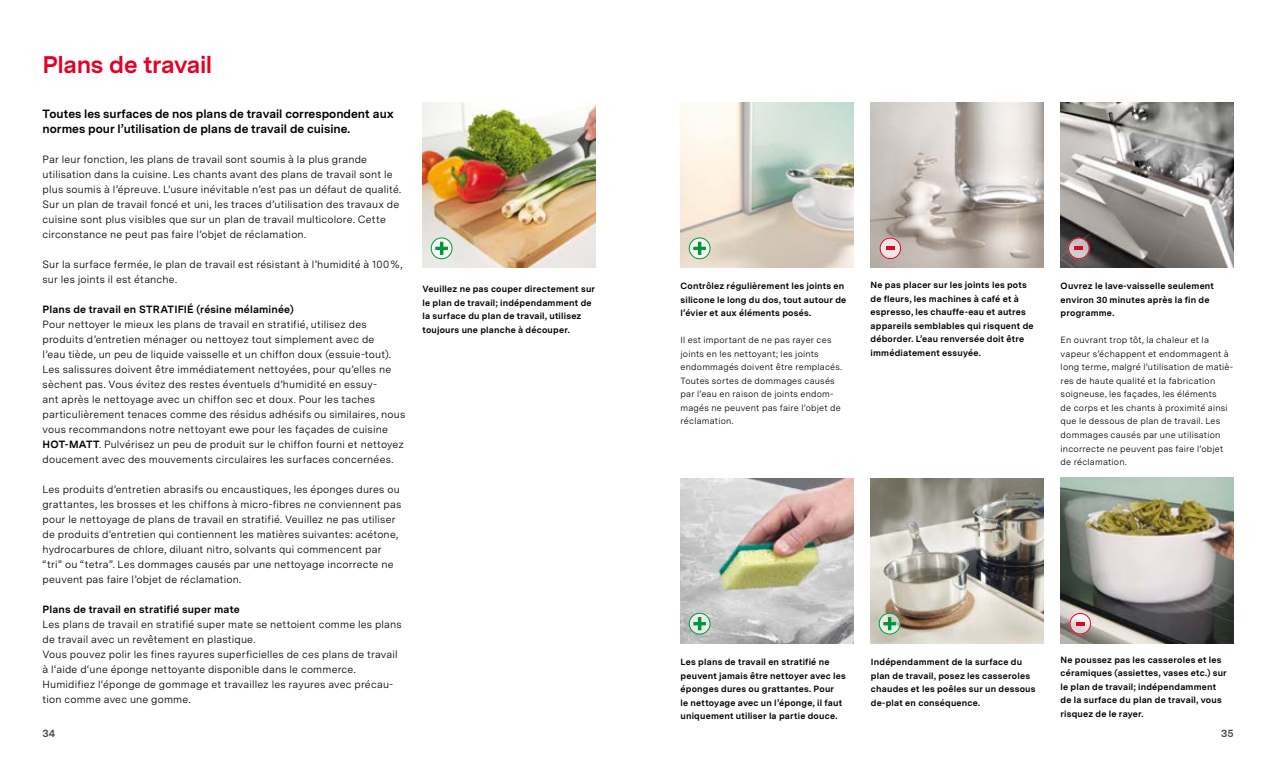
<style>
.page{position:relative;width:1276px;height:766px;background:#fff}
.page>*{position:absolute;margin:0;border:0;box-sizing:border-box;transform-origin:0 0}
.t1{font:700 24px "Messina Sans";letter-spacing:-.02em;color:#e40026}
.t2{font:700 12px/15px "Messina Sans";color:#000}
.t3{font:10.5px/15px "Messina Sans";letter-spacing:.02em;color:#000}
.t4{font:700 10.5px "Messina Sans";letter-spacing:.015em;color:#000}
.t5{font:700 10.5px "Messina Sans";color:#494948}
.t6{font:700 9px/13.5px "Messina Sans";letter-spacing:.025em;color:#000}
.t7{font:9px/13.5px "Messina Sans";letter-spacing:.025em;color:#000}
.s1{font-weight:700}
</style>
<div class="page">
<img style="left:680px;top:478px;width:173px;height:165px">
<img style="left:422px;top:103px;width:173px;height:165px">
<img style="left:1060px;top:478px;width:173px;height:165px">
<img style="left:870px;top:478px;width:173px;height:165px">
<img style="left:680px;top:103px;width:173px;height:165px">
<img style="left:1060px;top:103px;width:173px;height:165px">
<img style="left:870px;top:103px;width:173px;height:165px">
<svg style="left:689px;top:238px;width:21px;height:20px"></svg>
<div style="left:689px;top:238px;width:21px;height:21px;border:1px solid #00963f;border-radius:50%"></div>
<svg style="left:693px;top:242px;width:13px;height:13px"></svg>
<svg style="left:431px;top:238px;width:21px;height:20px"></svg>
<div style="left:431px;top:238px;width:21px;height:21px;border:1px solid #00963f;border-radius:50%"></div>
<svg style="left:435px;top:242px;width:13px;height:13px"></svg>
<svg style="left:879px;top:613px;width:21px;height:20px"></svg>
<div style="left:879px;top:613px;width:21px;height:21px;border:1px solid #00963f;border-radius:50%"></div>
<svg style="left:883px;top:617px;width:13px;height:13px"></svg>
<svg style="left:689px;top:613px;width:21px;height:20px"></svg>
<div style="left:689px;top:613px;width:21px;height:21px;border:1px solid #00963f;border-radius:50%"></div>
<svg style="left:693px;top:617px;width:13px;height:13px"></svg>
<svg style="left:880px;top:238px;width:20px;height:20px"></svg>
<div style="left:879px;top:238px;width:22px;height:21px;border:1px solid #e40026;border-radius:50%"></div>
<svg style="left:886px;top:247px;width:8px;height:3px"></svg>
<svg style="left:1070px;top:613px;width:20px;height:20px"></svg>
<div style="left:1069px;top:613px;width:22px;height:21px;border:1px solid #e40026;border-radius:50%"></div>
<svg style="left:1076px;top:622px;width:8px;height:3px"></svg>
<svg style="left:1068px;top:238px;width:21px;height:20px"></svg>
<div style="left:1068px;top:238px;width:21px;height:21px;border:1px solid #e40026;border-radius:50%"></div>
<svg style="left:1074px;top:247px;width:9px;height:3px"></svg>
<h1 class="t1" style="left:43px;top:46px;width:171px">Plans de travail</h1>
<p class="t2" style="left:43px;top:105px;width:353px">Toutes les surfaces de nos plans de travail correspondent aux normes pour l’utilisation de plans de travail de cuisine.</p>
<p class="t3" style="left:43px;top:151px;width:360px">Par leur fonction, les plans de travail sont soumis à la plus grande utilisation dans la cuisine. Les chants avant des plans de travail sont le plus soumis à l’épreuve. L’usure inévitable n’est pas un défaut de qualité.<br>Sur un plan de travail foncé et uni, les traces d’utilisation des travaux de cuisine sont plus visibles que sur un plan de travail multicolore. Cette circonstance ne peut pas faire l’objet de réclamation.</p>
<p class="t3" style="left:43px;top:256px;width:361px">Sur la surface fermée, le plan de travail est résistant à l’humidité à 100%, sur les joints il est étanche.</p>
<p class="t4" style="left:43px;top:301px;width:253px">Plans de travail en STRATIFIÉ (résine mélaminée)</p>
<p class="t3" style="left:43px;top:316px;width:364px">Pour nettoyer le mieux les plans de travail en stratifié, utilisez des produits d’entretien ménager ou nettoyez tout simplement avec de<br>l’eau tiède, un peu de liquide vaisselle et un chiffon doux (essuie-tout).<br>Les salissures doivent être immédiatement nettoyées, pour qu’elles ne sèchent pas. Vous évitez des restes éventuels d’humidité en essuy-<br>ant après le nettoyage avec un chiffon sec et doux. Pour les taches particulièrement tenaces comme des résidus adhésifs ou similaires, nous vous recommandons notre nettoyant ewe pour les façades de cuisine <span class="s1">HOT-MATT</span>. Pulvérisez un peu de produit sur le chiffon fourni et nettoyez doucement avec des mouvements circulaires les surfaces concernées.</p>
<p class="t3" style="left:43px;top:481px;width:360px">Les produits d’entretien abrasifs ou encaustiques, les éponges dures ou grattantes, les brosses et les chiffons à micro-fibres ne conviennent pas pour le nettoyage de plans de travail en stratifié. Veuillez ne pas utiliser de produits d’entretien qui contiennent les matières suivantes: acétone, hydrocarbures de chlore, diluant nitro, solvants qui commencent par “tri” ou “tetra”. Les dommages causés par une nettoyage incorrecte ne peuvent pas faire l’objet de réclamation.</p>
<p class="t4" style="left:43px;top:601px;width:199px">Plans de travail en stratifié super mate</p>
<p class="t3" style="left:43px;top:616px;width:361px">Les plans de travail en stratifié super mate se nettoient comme les plans de travail avec un revêtement en plastique.<br>Vous pouvez polir les fines rayures superficielles de ces plans de travail à l‘aide d‘une éponge nettoyante disponible dans le commerce.<br>Humidifiez l‘éponge de gommage et travaillez les rayures avec précau&shy;tion comme avec une gomme.</p>
<p class="t6" style="left:422px;top:282px;width:174px">Veuillez ne pas couper directement sur le plan de travail; indépendamment de la surface du plan de travail, utilisez toujours une planche à découper.</p>
<p class="t6" style="left:680px;top:279px;width:167px">Contrôlez régulièrement les joints en silicone le long du dos, tout autour de l’évier et aux éléments posés.</p>
<p class="t7" style="left:680px;top:333px;width:163px">Il est important de ne pas rayer ces joints en les nettoyant; les joints endommagés doivent être remplacés.<br>Toutes sortes de dommages causés par l’eau en raison de joints endom&shy;magés ne peuvent pas faire l’objet de réclamation.</p>
<p class="t6" style="left:870px;top:278px;width:165px">Ne pas placer sur les joints les pots de fleurs, les machines à café et à espresso, les chauffe-eau et autres appareils semblables qui risquent de déborder. L’eau renversée doit être immédiatement essuyée.</p>
<p class="t6" style="left:1060px;top:279px;width:155px">Ouvrez le lave-vaisselle seulement environ 30 minutes après la fin de programme.</p>
<p class="t7" style="left:1060px;top:333px;width:174px">En ouvrant trop tôt, la chaleur et la vapeur s’échappent et endommagent à long terme, malgré l’utilisation de matiè&shy;res de haute qualité et la fabrication soigneuse, les façades, les éléments<br>de corps et les chants à proximité ainsi que le dessous de plan de travail. Les dommages causés par une utilisation incorrecte ne peuvent pas faire l’objet de réclamation.</p>
<p class="t6" style="left:680px;top:654px;width:167px">Les plans de travail en stratifié ne peuvent jamais être nettoyer avec les éponges dures ou grattantes. Pour<br>le nettoyage avec un l’éponge, il faut uniquement utiliser la partie douce.</p>
<p class="t6" style="left:871px;top:655px;width:166px">Indépendamment de la surface du plan de travail, posez les casseroles chaudes et les poêles sur un dessous de-plat en conséquence.</p>
<p class="t6" style="left:1060px;top:652px;width:168px">Ne poussez pas les casseroles et les céramiques (assiettes, vases etc.) sur le plan de travail; indépendamment de la surface du plan de travail, vous risquez de le rayer.</p>
<p class="t5" style="left:43px;top:725px;width:14px">34</p>
<p class="t5" style="left:1221px;top:725px;width:14px">35</p>
</div>
